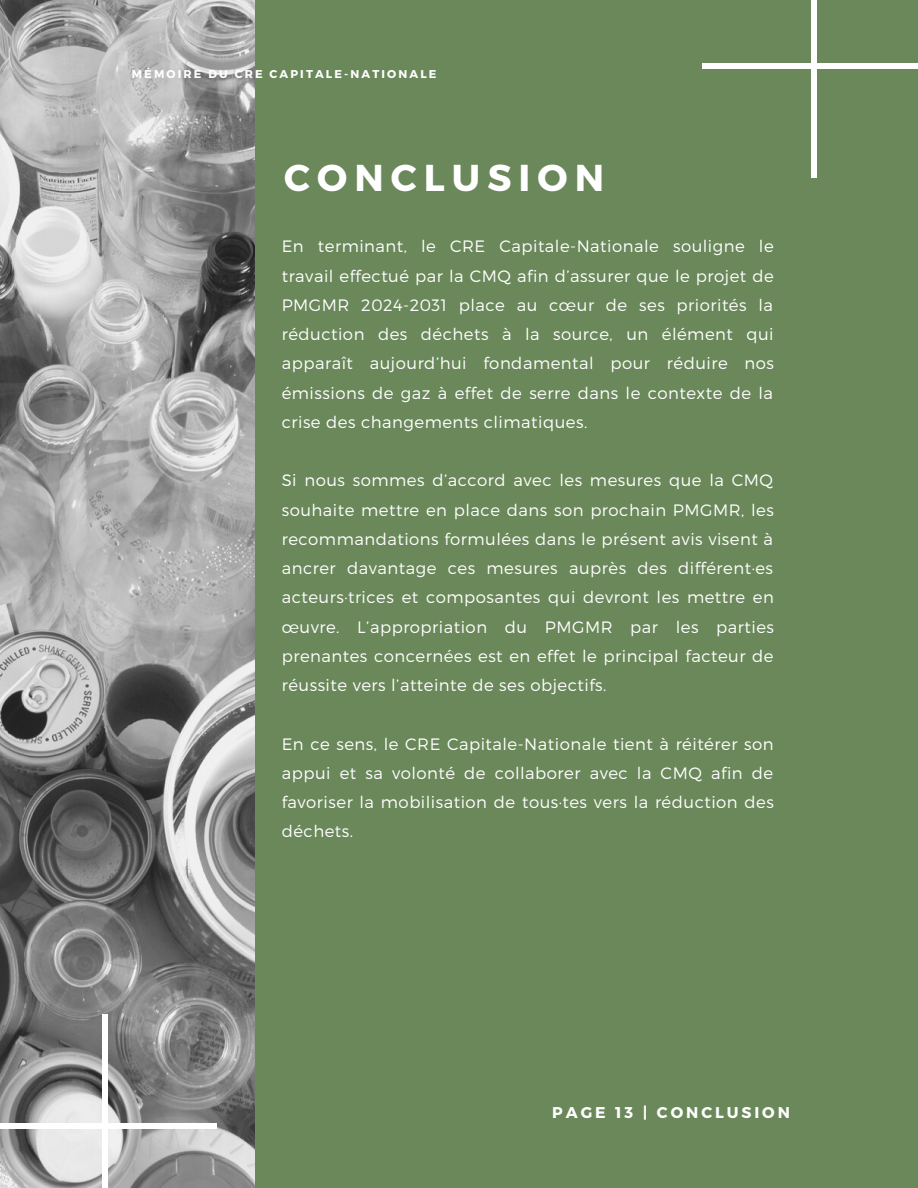
<style>
.page{position:relative;width:918px;height:1188px;background:#6a885a}
.page>*{position:absolute;margin:0;border:0;box-sizing:border-box;transform-origin:0 0}
.t1{font:700 37.35px "Montserrat";letter-spacing:.19em;color:#fff}
.t2{font:300 16.5px/29.2px "Montserrat";letter-spacing:.03em;color:#fff;text-align:justify}
.t3{font:700 15.6px "Montserrat";letter-spacing:.19em;color:#fff}
.t4{font:700 11.25px "Montserrat";letter-spacing:.19em;color:#fff}
</style>
<div class="page">
<img style="left:0;top:0;width:254px;height:1188px">
<div style="left:811px;top:0;width:6px;height:178px;background:#fff"></div>
<div style="left:703px;top:64px;width:215px;height:5px;background:#fff"></div>
<div style="left:102px;top:1014px;width:6px;height:174px;background:#fff"></div>
<div style="left:0;top:1123px;width:217px;height:5px;background:#fff"></div>
<p class="t4" style="left:132px;top:66px;width:306px">MÉMOIRE DU CRE CAPITALE-NATIONALE</p>
<h1 class="t1" style="left:284px;top:154px;width:322px">CONCLUSION</h1>
<p class="t2" style="left:282px;top:231px;width:494px">En terminant, le CRE Capitale-Nationale souligne le travail effectué par la CMQ afin d’assurer que le projet de PMGMR 2024-2031 place au cœur de ses priorités la réduction des déchets à la source, un élément qui apparaît aujourd’hui fondamental pour réduire nos émissions de gaz à effet de serre dans le contexte de la crise des changements climatiques.</p>
<p class="t2" style="left:282px;top:465px;width:494px">Si nous sommes d’accord avec les mesures que la CMQ souhaite mettre en place dans son prochain PMGMR, les recommandations formulées dans le présent avis visent à ancrer davantage ces mesures auprès des différent·es acteurs·trices et composantes qui devront les mettre en œuvre. L’appropriation du PMGMR par les parties prenantes concernées est en effet le principal facteur de réussite vers l’atteinte de ses objectifs.</p>
<p class="t2" style="left:282px;top:728px;width:494px">En ce sens, le CRE Capitale-Nationale tient à réitérer son appui et sa volonté de collaborer avec la CMQ afin de favoriser la mobilisation de tous·tes vers la réduction des déchets.</p>
<p class="t3" style="left:552px;top:1103px;width:239px">PAGE 13 | CONCLUSION</p>
</div>
